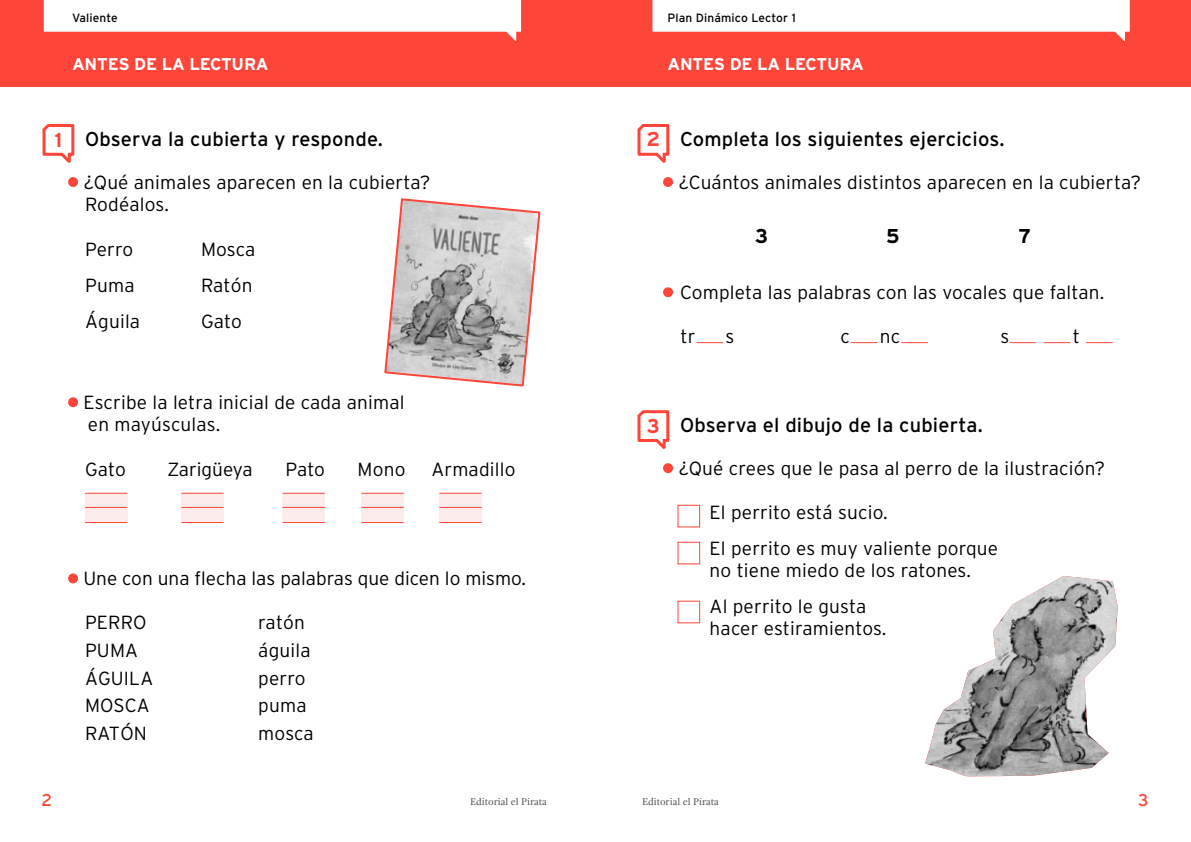
<style>
.page{position:relative;width:1191px;height:842px;background:#fff}
.page>*{position:absolute;margin:0;border:0;box-sizing:border-box;transform-origin:0 0}
.t1{font:20px "Interstate";letter-spacing:.01em;color:#000}
.t2{font:700 20px "Interstate";color:#000}
.t3{font:700 20px "Interstate";color:#fd4539}
.t4{font:300 19px/27.7px "Interstate";letter-spacing:.01em;color:#000}
.t5{font:700 17px "Interstate";letter-spacing:-.01em;color:#fff}
.t6{font:17px "Interstate";color:#fd4539}
.t7{font:12px "Interstate";letter-spacing:.01em;color:#000}
.t8{font:10px "Gandhi Serif";color:#4d4d4f}
</style>
<div class="page">
<div style="left:0;top:0;width:1191px;height:86px;background:#fd4539"></div>
<svg style="left:44px;top:0;width:477px;height:41px"></svg>
<svg style="left:652px;top:0;width:477px;height:41px"></svg>
<div style="left:663px;top:177px;width:10px;height:10px;background:#fd4539;border-radius:50%"></div>
<div style="left:663px;top:463px;width:10px;height:10px;background:#fd4539;border-radius:50%"></div>
<div style="left:663px;top:287px;width:10px;height:10px;background:#fd4539;border-radius:50%"></div>
<svg style="left:696px;top:342px;width:27px;height:1px"></svg>
<svg style="left:851px;top:342px;width:26px;height:1px"></svg>
<svg style="left:901px;top:342px;width:27px;height:1px"></svg>
<svg style="left:1009px;top:342px;width:27px;height:1px"></svg>
<svg style="left:1043px;top:342px;width:27px;height:1px"></svg>
<svg style="left:1086px;top:342px;width:26px;height:1px"></svg>
<svg style="left:637px;top:124px;width:33px;height:39px"></svg>
<svg style="left:637px;top:410px;width:33px;height:39px"></svg>
<div style="left:677px;top:505px;width:23px;height:22px;border:1px solid #fd4539"></div>
<div style="left:677px;top:542px;width:23px;height:22px;border:1px solid #fd4539"></div>
<img style="left:925px;top:576px;width:192px;height:201px">
<div style="left:68px;top:177px;width:10px;height:10px;background:#fd4539;border-radius:50%"></div>
<div style="left:68px;top:397px;width:10px;height:10px;background:#fd4539;border-radius:50%"></div>
<div style="left:68px;top:573px;width:10px;height:10px;background:#fd4539;border-radius:50%"></div>
<svg style="left:42px;top:124px;width:33px;height:39px"></svg>
<svg style="left:384px;top:198px;width:157px;height:189px"></svg>
<div style="left:85px;top:493px;width:42px;height:29px;background:#fcecec"></div>
<hr style="left:85px;top:522px;width:42px;height:1px;background:#fd4539">
<hr style="left:85px;top:493px;width:42px;height:1px;background:#fd4539">
<hr style="left:85px;top:507px;width:42px;height:1px;background:#fd4539">
<div style="left:181px;top:493px;width:43px;height:29px;background:#fcecec"></div>
<hr style="left:181px;top:522px;width:43px;height:1px;background:#fd4539">
<hr style="left:181px;top:493px;width:43px;height:1px;background:#fd4539">
<hr style="left:181px;top:507px;width:43px;height:1px;background:#fd4539">
<div style="left:283px;top:493px;width:42px;height:29px;background:#fcecec"></div>
<hr style="left:283px;top:522px;width:42px;height:1px;background:#fd4539">
<hr style="left:283px;top:493px;width:42px;height:1px;background:#fd4539">
<hr style="left:283px;top:507px;width:42px;height:1px;background:#fd4539">
<div style="left:361px;top:493px;width:43px;height:29px;background:#fcecec"></div>
<hr style="left:361px;top:522px;width:43px;height:1px;background:#fd4539">
<hr style="left:361px;top:493px;width:43px;height:1px;background:#fd4539">
<hr style="left:361px;top:507px;width:43px;height:1px;background:#fd4539">
<div style="left:439px;top:493px;width:42px;height:29px;background:#fcecec"></div>
<hr style="left:439px;top:522px;width:42px;height:1px;background:#fd4539">
<hr style="left:439px;top:493px;width:42px;height:1px;background:#fd4539">
<hr style="left:439px;top:507px;width:42px;height:1px;background:#fd4539">
<p class="t7" style="left:72px;top:11px;width:47px">Valiente</p>
<p class="t7" style="left:667px;top:11px;width:130px">Plan Dinámico Lector 1</p>
<p class="t5" style="left:72px;top:55px;width:198px">ANTES DE LA LECTURA</p>
<p class="t3" style="left:54px;top:129px;width:9px">1</p>
<p class="t1" style="left:85px;top:128px;width:299px">Observa la cubierta y responde.</p>
<p class="t4" style="left:83px;top:171px;width:349px;line-height:22px">¿Qué animales aparecen en la cubierta?<br>Rodéalos.</p>
<p class="t4" style="left:85px;top:231px;width:57px;line-height:36.2px">Perro<br>Puma<br>Águila</p>
<p class="t4" style="left:201px;top:231px;width:56px;line-height:36.2px">Mosca<br>Ratón<br>Gato</p>
<p class="t4" style="left:83px;top:391px;width:323px;line-height:22px">Escribe la letra inicial de cada animal en mayúsculas.</p>
<p class="t4" style="left:85px;top:455px;width:42px">Gato</p>
<p class="t4" style="left:167px;top:455px;width:87px">Zarigüeya</p>
<p class="t4" style="left:286px;top:455px;width:41px">Pato</p>
<p class="t4" style="left:358px;top:455px;width:49px">Mono</p>
<p class="t4" style="left:431px;top:455px;width:86px">Armadillo</p>
<p class="t4" style="left:83px;top:565px;width:444px">Une con una flecha las palabras que dicen lo mismo.</p>
<p class="t4" style="left:85px;top:608px;width:70px">PERRO<br>PUMA<br>ÁGUILA<br>MOSCA<br>RATÓN</p>
<p class="t4" style="left:258px;top:608px;width:57px">ratón águila perro puma mosca</p>
<p class="t5" style="left:667px;top:55px;width:198px">ANTES DE LA LECTURA</p>
<p class="t3" style="left:646px;top:128px;width:15px">2</p>
<p class="t1" style="left:680px;top:128px;width:326px">Completa los siguientes ejercicios.</p>
<p class="t4" style="left:678px;top:168px;width:464px">¿Cuántos animales distintos aparecen en la cubierta?</p>
<p class="t2" style="left:755px;top:225px;width:14px">3</p>
<p class="t2" style="left:886px;top:225px;width:15px">5</p>
<p class="t2" style="left:1018px;top:225px;width:14px">7</p>
<p class="t4" style="left:680px;top:278px;width:426px">Completa las palabras con las vocales que faltan.</p>
<p class="t4" style="left:680px;top:322px;width:16px">tr</p>
<p class="t4" style="left:725px;top:322px;width:10px">s</p>
<p class="t4" style="left:840px;top:322px;width:11px">c</p>
<p class="t4" style="left:880px;top:322px;width:22px">nc</p>
<p class="t4" style="left:1000px;top:322px;width:10px">s</p>
<p class="t4" style="left:1072px;top:322px;width:9px">t</p>
<p class="t3" style="left:646px;top:414px;width:14px">3</p>
<p class="t1" style="left:680px;top:414px;width:304px">Observa el dibujo de la cubierta.</p>
<p class="t4" style="left:678px;top:454px;width:428px">¿Qué crees que le pasa al perro de la ilustración?</p>
<p class="t4" style="left:709px;top:494px;width:290px;line-height:36.2px">El perrito está sucio.<br>El perrito es muy valiente porque</p>
<p class="t4" style="left:709px;top:552px;width:263px;line-height:36.2px">no tiene miedo de los ratones.<br>Al perrito le gusta</p>
<p class="t4" style="left:709px;top:615px;width:178px">hacer estiramientos.</p>
<p class="t6" style="left:42px;top:790px;width:12px">2</p>
<p class="t6" style="left:1138px;top:790px;width:12px">3</p>
<p class="t8" style="left:470px;top:795px;width:78px">Editorial el Pirata</p>
<p class="t8" style="left:642px;top:795px;width:78px">Editorial el Pirata</p>
</div>
